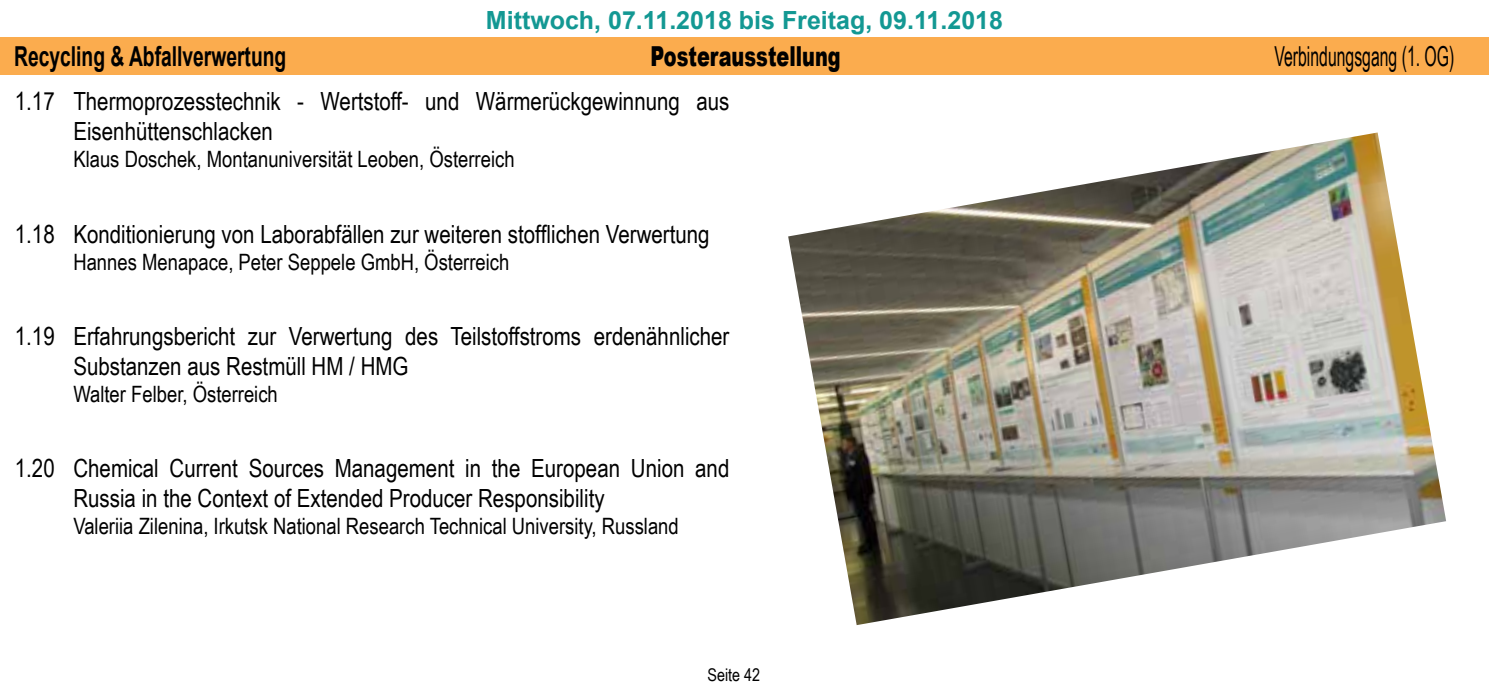
<style>
.page{position:relative;width:1489px;height:695px;background:#fff}
.page>*{position:absolute;margin:0;border:0;box-sizing:border-box;transform-origin:0 0}
.t1{font:700 27.5px "Arial";color:#000;scale:.7 1}
.t2{font:27.5px "Arial Narrow";color:#000;scale:.7 1}
.t3{font:900 27.5px "Arial";color:#000;scale:.7 1}
.t4{font:25px/30px "Arial Narrow";color:#000}
.t5{font:700 25px "Arial";color:#139893}
.t6{font:22.5px "Arial Narrow";color:#000}
.t7{font:17.5px "Arial Narrow";color:#000}
</style>
<div class="page">
<div style="left:0;top:37px;width:1488px;height:38px;background:#fbac4e"></div>
<img style="left:788px;top:132px;width:657px;height:493px">
<p class="t5" style="left:486px;top:2px;width:518px">Mittwoch, 07.11.2018 bis Freitag, 09.11.2018</p>
<p class="t1" style="left:14px;top:37px;width:390px">Recycling &amp; Abfallverwertung</p>
<p class="t3" style="left:650px;top:36px;width:273px">Posterausstellung</p>
<p class="t2" style="left:1274px;top:36px;width:258px">Verbindungsgang (1. OG)</p>
<p class="t4" style="left:15px;top:86px;width:41px">1.17</p>
<p class="t4" style="left:73px;top:86px;width:657px">Thermoprozesstechnik - Wertstoff- und Wärmerückgewinnung aus<br>Eisenhüttenschlacken</p>
<p class="t6" style="left:73px;top:143px;width:442px">Klaus Doschek, Montanuniversität Leoben, Österreich</p>
<p class="t4" style="left:15px;top:218px;width:41px">1.18</p>
<p class="t4" style="left:73px;top:218px;width:637px">Konditionierung von Laborabfällen zur weiteren stofflichen Verwertung</p>
<p class="t6" style="left:73px;top:245px;width:437px">Hannes Menapace, Peter Seppele GmbH, Österreich</p>
<p class="t4" style="left:15px;top:320px;width:41px">1.19</p>
<p class="t4" style="left:73px;top:320px;width:657px">Erfahrungsbericht zur Verwertung des Teilstoffstroms erdenähnlicher<br>Substanzen aus Restmüll HM / HMG</p>
<p class="t6" style="left:73px;top:377px;width:206px">Walter Felber, Österreich</p>
<p class="t4" style="left:15px;top:452px;width:41px">1.20</p>
<p class="t4" style="left:73px;top:452px;width:657px">Chemical Current Sources Management in the European Union and<br>Russia in the Context of Extended Producer Responsibility</p>
<p class="t6" style="left:73px;top:509px;width:607px">Valeriia Zilenina, Irkutsk National Research Technical University, Russland</p>
<p class="t7" style="left:707px;top:662px;width:54px">Seite 42</p>
</div>
